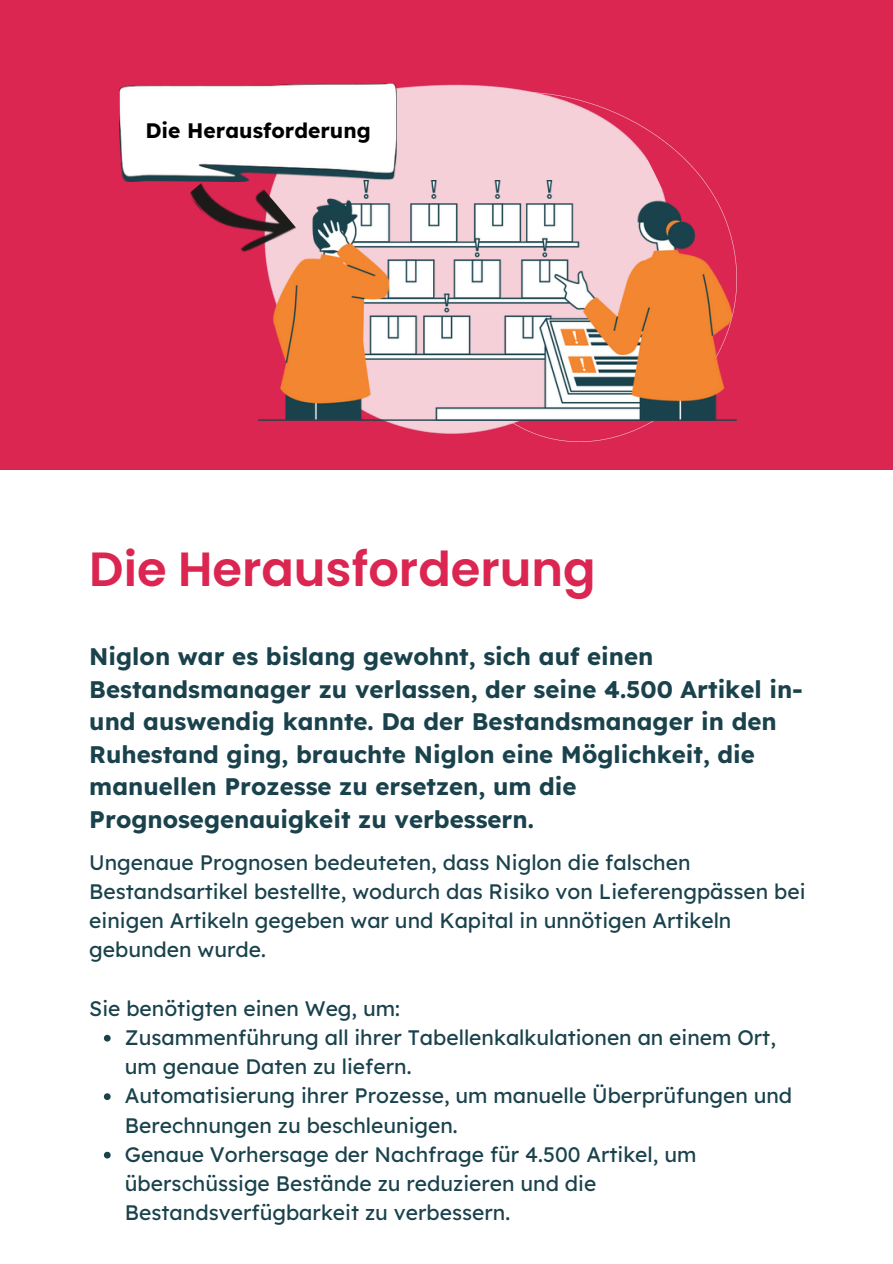
<style>
.page{position:relative;width:893px;height:1264px;background:#fff}
.page>*{position:absolute;margin:0;border:0;box-sizing:border-box;transform-origin:0 0}
.t1{font:600 48px "Poppins";color:#da2651}
.t2{font:700 24px/32.5px "Lexend";color:#1a424c}
.t3{font:21px/29.2px "Lexend";color:#1a424c}
.t4{font:700 21px "Lexend";color:#000}
</style>
<div class="page">
<div style="left:0;top:0;width:892px;height:469px;background:#da2651"></div>
<img style="left:208px;top:84px;width:518px;height:386px">
<img style="left:119px;top:83px;width:278px;height:98px">
<img style="left:187px;top:155px;width:109px;height:113px">
<img style="left:258px;top:181px;width:478px;height:239px">
<svg style="left:104px;top:1034px;width:7px;height:7px"></svg>
<svg style="left:104px;top:1093px;width:7px;height:7px"></svg>
<svg style="left:104px;top:1151px;width:7px;height:7px"></svg>
<p class="t4" style="left:145px;top:117px;width:227px">Die Herausforderung</p>
<p class="t1" style="left:89px;top:535px;width:508px">Die Herausforderung</p>
<p class="t2" style="left:89px;top:639px;width:715px">Niglon war es bislang gewohnt, sich auf einen Bestandsmanager zu verlassen, der seine 4.500 Artikel in&shy;und auswendig kannte. Da der Bestandsmanager in den Ruhestand ging, brauchte Niglon eine Möglichkeit, die manuellen Prozesse zu ersetzen, um die Prognosegenauigkeit zu verbessern.</p>
<p class="t3" style="left:89px;top:847px;width:717px">Ungenaue Prognosen bedeuteten, dass Niglon die falschen Bestandsartikel bestellte, wodurch das Risiko von Lieferengpässen bei einigen Artikeln gegeben war und Kapital in unnötigen Artikeln gebunden wurde.</p>
<p class="t3" style="left:89px;top:993px;width:312px">Sie benötigten einen Weg, um:</p>
<p class="t3" style="left:125px;top:1022px;width:652px">Zusammenführung all ihrer Tabellenkalkulationen an einem Ort, um genaue Daten zu liefern.</p>
<p class="t3" style="left:125px;top:1080px;width:668px">Automatisierung ihrer Prozesse, um manuelle Überprüfungen und<br>Berechnungen zu beschleunigen.</p>
<p class="t3" style="left:125px;top:1139px;width:573px">Genaue Vorhersage der Nachfrage für 4.500 Artikel, um überschüssige Bestände zu reduzieren und die<br>Bestandsverfügbarkeit zu verbessern.</p>
</div>
